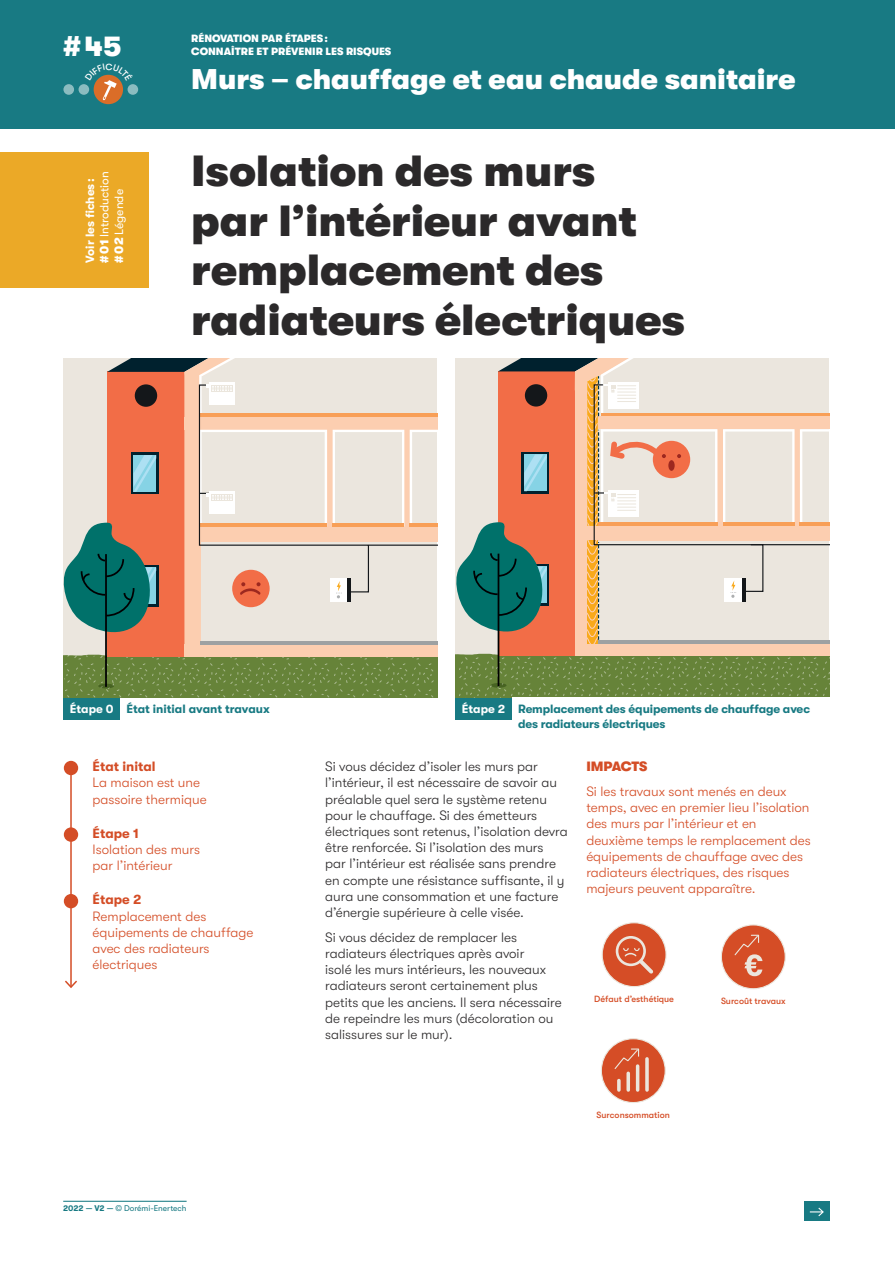
<style>
.page{position:relative;width:895px;height:1267px;background:#fff}
.page>*{position:absolute;margin:0;border:0;box-sizing:border-box;transform-origin:0 0}
.t1{font:900 43.5px/49.5px "GT Walsheim";color:#2b292a}
.t2{font:900 28.5px "GT Walsheim";color:#fff}
.t3{font:300 13.5px/16.2px "GT Walsheim";color:#2b292a}
.t4{font:300 13.5px/16.2px "GT Walsheim";color:#d44d26}
.t5{font:700 13.5px "GT Walsheim";color:#d44d26}
.t6{font:900 13.5px "GT Walsheim";letter-spacing:-.01em;color:#d44d26}
.t7{font:700 12px/14.4px "GT Walsheim";letter-spacing:-.01em;color:#187a83}
.t8{font:12px/14.4px "GT Walsheim";color:#fff}
.t9{font:700 12px "GT Walsheim";color:#fff}
.t10{font:900 10.5px/12.6px "GT Walsheim";color:#fff}
.t11{font:500 9px "GT Walsheim";color:#d54d26}
.t12{font:8.25px "GT Walsheim";color:#187a83}
.s1{font-weight:700}
.s2{font-weight:900}
</style>
<div class="page">
<div style="left:0;top:0;width:894px;height:129px;background:#187a83"></div>
<svg style="left:63px;top:358px;width:374px;height:339px;background:#cdbba4"></svg>
<svg style="left:455px;top:358px;width:374px;height:339px;background:#ccbaa1"></svg>
<div style="left:94px;top:75px;width:29px;height:29px;background:#da6d28;border-radius:50%"></div>
<div style="left:63px;top:84px;width:11px;height:11px;background:#8bbcc0;border-radius:50%"></div>
<svg style="left:78px;top:84px;width:11px;height:11px"></svg>
<div style="left:127px;top:84px;width:11px;height:11px;background:#8bbcc0;border-radius:50%"></div>
<div style="left:0;top:153px;width:148px;height:135px;background:#eba927"></div>
<div style="left:804px;top:1201px;width:25px;height:20px;background:#187a83"></div>
<svg style="left:809px;top:1207px;width:14px;height:9px"></svg>
<hr style="left:70px;top:765px;width:2px;height:222px;background:#d44d26">
<svg style="left:65px;top:978px;width:12px;height:10px"></svg>
<div style="left:64px;top:827px;width:14px;height:14px;background:#d44d26;border-radius:50%"></div>
<div style="left:64px;top:894px;width:14px;height:14px;background:#d44d26;border-radius:50%"></div>
<div style="left:64px;top:760px;width:14px;height:15px;background:#d44d26;border-radius:50%"></div>
<div style="left:602px;top:922px;width:64px;height:64px;background:#d54d26;border-radius:50%"></div>
<div style="left:601px;top:922px;width:65px;height:65px;border:1px solid #ebe6dd;border-radius:50%"></div>
<svg style="left:617px;top:937px;width:27px;height:27px"></svg>
<div style="left:615px;top:935px;width:30px;height:31px;border:3px solid #ebe6dd;border-radius:50%"></div>
<svg style="left:622px;top:947px;width:34px;height:30px"></svg>
<div style="left:721px;top:924px;width:64px;height:64px;background:#d54d26;border-radius:50%"></div>
<div style="left:720px;top:924px;width:65px;height:65px;border:1px solid #ebe6dd;border-radius:50%"></div>
<svg style="left:734px;top:934px;width:28px;height:42px"></svg>
<div style="left:601px;top:1038px;width:64px;height:64px;background:#d54d26;border-radius:50%"></div>
<div style="left:600px;top:1038px;width:65px;height:64px;border:1px solid #ebe6dd;border-radius:50%"></div>
<svg style="left:617px;top:1080px;width:3px;height:9px"></svg>
<svg style="left:626px;top:1073px;width:4px;height:16px"></svg>
<svg style="left:635px;top:1070px;width:4px;height:19px"></svg>
<hr style="left:645px;top:1058px;width:3px;height:31px;background:#ebe6dd">
<svg style="left:614px;top:1048px;width:25px;height:22px"></svg>
<hr style="left:63px;top:1200px;width:123px;height:1px;background:#187a83">
<div style="left:455px;top:697px;width:56px;height:22px;background:#187a83"></div>
<div style="left:63px;top:697px;width:57px;height:22px;background:#187a83"></div>
<svg style="left:85px;top:74px;width:48px;height:26px"></svg>
<h2 class="t2" style="left:63px;top:30px;width:59px"># 45</h2>
<p class="t8" style="left:83px;top:262px;width:92px;rotate:-90deg"><span class="s1">Voir les fiches : </span><span class="s2"># 01</span> Introduction <span class="s2"># 02</span> Légende</p>
<p class="t10" style="left:191px;top:32px;width:202px">RÉNOVATION PAR ÉTAPES :<br>CONNAÎTRE ET PRÉVENIR LES RISQUES</p>
<h2 class="t2" style="left:191px;top:63px;width:605px">Murs – chauffage et eau chaude sanitaire</h2>
<h1 class="t1" style="left:191px;top:146px;width:495px">Isolation des murs<br>par l’intérieur avant remplacement des radiateurs électriques</h1>
<p class="t9" style="left:70px;top:702px;width:45px">Étape 0</p>
<p class="t9" style="left:462px;top:702px;width:45px">Étape 2</p>
<p class="t7" style="left:126px;top:701px;width:145px">État initial avant travaux</p>
<p class="t7" style="left:518px;top:701px;width:293px">Remplacement des équipements de chauffage avec des radiateurs électriques</p>
<p class="t5" style="left:92px;top:759px;width:65px">État inital</p>
<p class="t4" style="left:92px;top:774px;width:116px">La maison est une passoire thermique</p>
<p class="t5" style="left:92px;top:825px;width:48px">Étape 1</p>
<p class="t4" style="left:92px;top:841px;width:109px">Isolation des murs par l’intérieur</p>
<p class="t5" style="left:92px;top:892px;width:50px">Étape 2</p>
<p class="t4" style="left:92px;top:907px;width:162px">Remplacement des équipements de chauffage avec des radiateurs électriques</p>
<p class="t12" style="left:63px;top:1203px;width:125px"><span class="s1">2022 — V2 —</span> © Dorémi-Enertech</p>
<p class="t3" style="left:325px;top:758px;width:244px">Si vous décidez d’isoler les murs par l’intérieur, il est nécessaire de savoir au préalable quel sera le système retenu pour le chauffage. Si des émetteurs électriques sont retenus, l’isolation devra être renforcée. Si l’isolation des murs<br>par l’intérieur est réalisée sans prendre en compte une résistance suffisante, il y aura une consommation et une facture d’énergie supérieure à celle visée.</p>
<p class="t3" style="left:325px;top:929px;width:238px">Si vous décidez de remplacer les radiateurs électriques après avoir<br>isolé les murs intérieurs, les nouveaux radiateurs seront certainement plus petits que les anciens. Il sera nécessaire de repeindre les murs (décoloration ou salissures sur le mur).</p>
<p class="t6" style="left:586px;top:759px;width:63px">IMPACTS</p>
<p class="t4" style="left:586px;top:783px;width:226px">Si les travaux sont menés en deux temps, avec en premier lieu l’isolation des murs par l’intérieur et en deuxième temps le remplacement des équipements de chauffage avec des radiateurs électriques, des risques majeurs peuvent apparaître.</p>
<p class="t11" style="left:594px;top:993px;width:81px">Défaut d’esthétique</p>
<p class="t11" style="left:720px;top:995px;width:66px">Surcoût travaux</p>
<p class="t11" style="left:596px;top:1109px;width:75px">Surconsommation</p>
</div>
